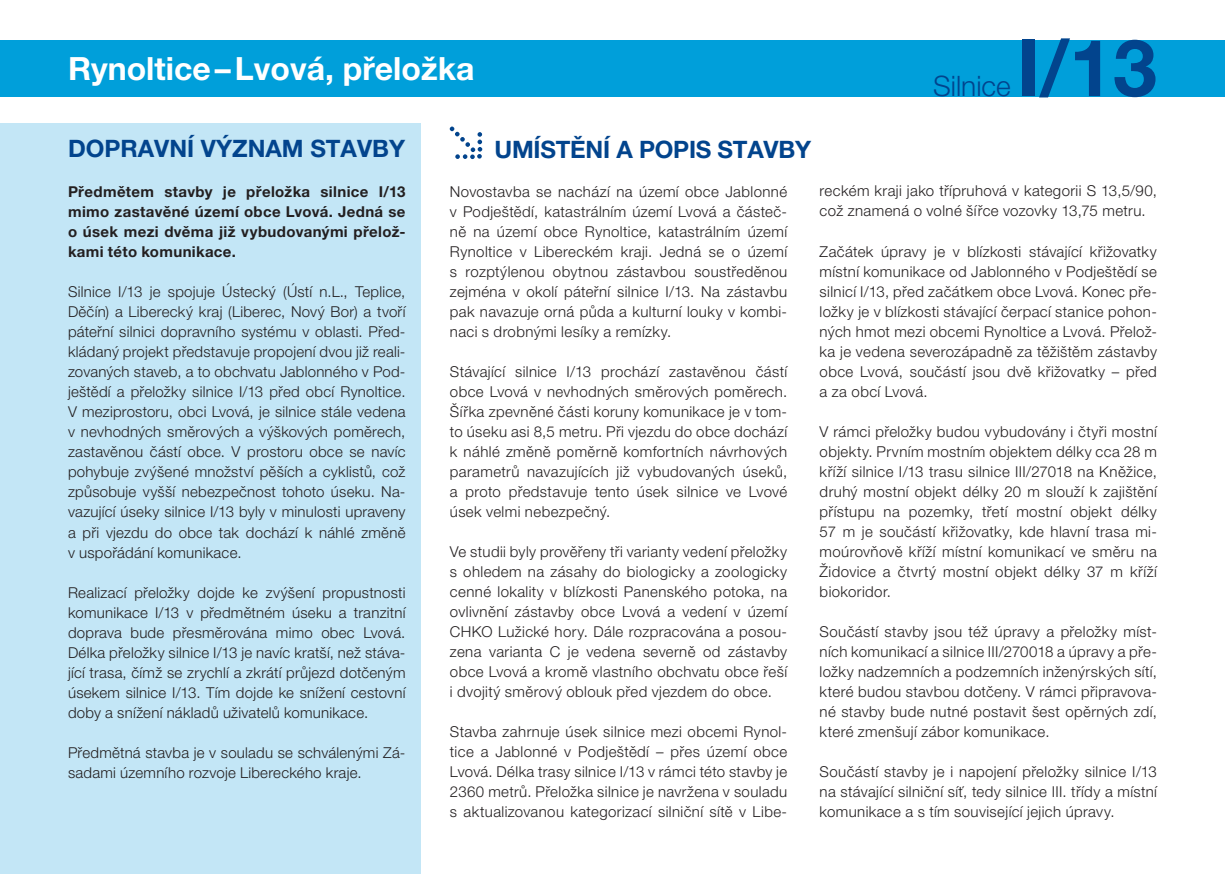
<style>
.page{position:relative;width:1225px;height:874px;background:#fff}
.page>*{position:absolute;margin:0;border:0;box-sizing:border-box;transform-origin:0 0}
.t1{font:700 78.8px "Helvetica Neue LT Pro";color:#02448d}
.t2{font:700 32px "Helvetica Neue LT Pro";color:#fff}
.t3{font:300 28.2px "Helvetica Neue LT Pro";color:#02448d}
.t4{font:700 24px "Helvetica Neue LT Pro";color:#02448d}
.t5{font:300 15px/20px "Helvetica Neue LT Pro";letter-spacing:.025em;color:#231f20;text-align:justify}
.t6{font:700 15px/20px "Helvetica Neue LT Pro";letter-spacing:.025em;color:#231f20;text-align:justify}
</style>
<div class="page">
<div style="left:0;top:40px;width:1225px;height:56px;background:#009fda"></div>
<div style="left:0;top:123px;width:421px;height:750px;background:#c3e6f6"></div>
<svg style="left:450px;top:126px;width:32px;height:33px"></svg>
<h2 class="t2" style="left:68px;top:48px;width:408px">Rynoltice–Lvová, přeložka</h2>
<h3 class="t3" style="left:933px;top:69px;width:79px">Silnice</h3>
<h1 class="t1" style="left:1016px;top:19px;width:142px">I/13</h1>
<h3 class="t4" style="left:68px;top:133px;width:338px">DOPRAVNÍ VÝZNAM STAVBY</h3>
<p class="t6" style="left:68px;top:181px;width:339px">Předmětem stavby je přeložka silnice I/13 mimo zastavěné území obce Lvová. Jedná se o úsek mezi dvěma již vybudovanými přelož&shy;kami této komunikace.</p>
<p class="t5" style="left:68px;top:281px;width:339px">Silnice I/13 je spojuje Ústecký (Ústí n.L., Teplice, Děčín) a Liberecký kraj (Liberec, Nový Bor) a tvoří páteřní silnici dopravního systému v oblasti. Před&shy;kládaný projekt představuje propojení dvou již reali&shy;zovaných staveb, a to obchvatu Jablonného v Pod&shy;ještědí a přeložky silnice I/13 před obcí Rynoltice.<br>V meziprostoru, obci Lvová, je silnice stále vedena v nevhodných směrových a výškových poměrech, zastavěnou částí obce. V prostoru obce se navíc pohybuje zvýšené množství pěších a cyklistů, což způsobuje vyšší nebezpečnost tohoto úseku. Na&shy;vazující úseky silnice I/13 byly v minulosti upraveny a při vjezdu do obce tak dochází k náhlé změně v uspořádání komunikace.</p>
<p class="t5" style="left:68px;top:581px;width:339px">Realizací přeložky dojde ke zvýšení propustnosti komunikace I/13 v předmětném úseku a tranzitní doprava bude přesměrována mimo obec Lvová.<br>Délka přeložky silnice I/13 je navíc kratší, než stáva&shy;jící trasa, čímž se zrychlí a zkrátí průjezd dotčeným úsekem silnice I/13. Tím dojde ke snížení cestovní doby a snížení nákladů uživatelů komunikace.</p>
<p class="t5" style="left:68px;top:741px;width:339px">Předmětná stavba je v souladu se schválenými Zá&shy;sadami územního rozvoje Libereckého kraje.</p>
<h3 class="t4" style="left:494px;top:135px;width:318px">UMÍSTĚNÍ A POPIS STAVBY</h3>
<p class="t5" style="left:450px;top:181px;width:339px">Novostavba se nachází na území obce Jablonné v Podještědí, katastrálním území Lvová a částeč&shy;ně na území obce Rynoltice, katastrálním území Rynoltice v Libereckém kraji. Jedná se o území s rozptýlenou obytnou zástavbou soustředěnou zejména v okolí páteřní silnice I/13. Na zástavbu pak navazuje orná půda a kulturní louky v kombi&shy;naci s drobnými lesíky a remízky.</p>
<p class="t5" style="left:450px;top:361px;width:339px">Stávající silnice I/13 prochází zastavěnou částí obce Lvová v nevhodných směrových poměrech.<br>Šířka zpevněné části koruny komunikace je v tom&shy;to úseku asi 8,5 metru. Při vjezdu do obce dochází k náhlé změně poměrně komfortních návrhových parametrů navazujících již vybudovaných úseků, a proto představuje tento úsek silnice ve Lvové úsek velmi nebezpečný.</p>
<p class="t5" style="left:450px;top:541px;width:339px">Ve studii byly prověřeny tři varianty vedení přeložky s ohledem na zásahy do biologicky a zoologicky cenné lokality v blízkosti Panenského potoka, na ovlivnění zástavby obce Lvová a vedení v území CHKO Lužické hory. Dále rozpracována a posou&shy;zena varianta C je vedena severně od zástavby obce Lvová a kromě vlastního obchvatu obce řeší i dvojitý směrový oblouk před vjezdem do obce.</p>
<p class="t5" style="left:450px;top:721px;width:339px">Stavba zahrnuje úsek silnice mezi obcemi Rynol&shy;tice a Jablonné v Podještědí – přes území obce Lvová. Délka trasy silnice I/13 v rámci této stavby je 2360 metrů. Přeložka silnice je navržena v souladu s aktualizovanou kategorizací silniční sítě v Libe-</p>
<p class="t5" style="left:819px;top:181px;width:339px">reckém kraji jako třípruhová v kategorii S 13,5/90, což znamená o volné šířce vozovky 13,75 metru.</p>
<p class="t5" style="left:819px;top:241px;width:339px">Začátek úpravy je v blízkosti stávající křižovatky místní komunikace od Jablonného v Podještědí se silnicí I/13, před začátkem obce Lvová. Konec pře&shy;ložky je v blízkosti stávající čerpací stanice pohon&shy;ných hmot mezi obcemi Rynoltice a Lvová. Přelož&shy;ka je vedena severozápadně za těžištěm zástavby obce Lvová, součástí jsou dvě křižovatky – před a za obcí Lvová.</p>
<p class="t5" style="left:819px;top:421px;width:339px">V rámci přeložky budou vybudovány i čtyři mostní objekty. Prvním mostním objektem délky cca 28 m kříží silnice I/13 trasu silnice III/27018 na Kněžice, druhý mostní objekt délky 20 m slouží k zajištění přístupu na pozemky, třetí mostní objekt délky 57 m je součástí křižovatky, kde hlavní trasa mi&shy;moúrovňově kříží místní komunikací ve směru na Židovice a čtvrtý mostní objekt délky 37 m kříží biokoridor.</p>
<p class="t5" style="left:819px;top:621px;width:339px">Součástí stavby jsou též úpravy a přeložky míst&shy;ních komunikací a silnice III/270018 a úpravy a pře&shy;ložky nadzemních a podzemních inženýrských sítí, které budou stavbou dotčeny. V rámci připravova&shy;né stavby bude nutné postavit šest opěrných zdí, které zmenšují zábor komunikace.</p>
<p class="t5" style="left:819px;top:761px;width:339px">Součástí stavby je i napojení přeložky silnice I/13 na stávající silniční síť, tedy silnice III. třídy a místní komunikace a s tím související jejich úpravy.</p>
</div>
